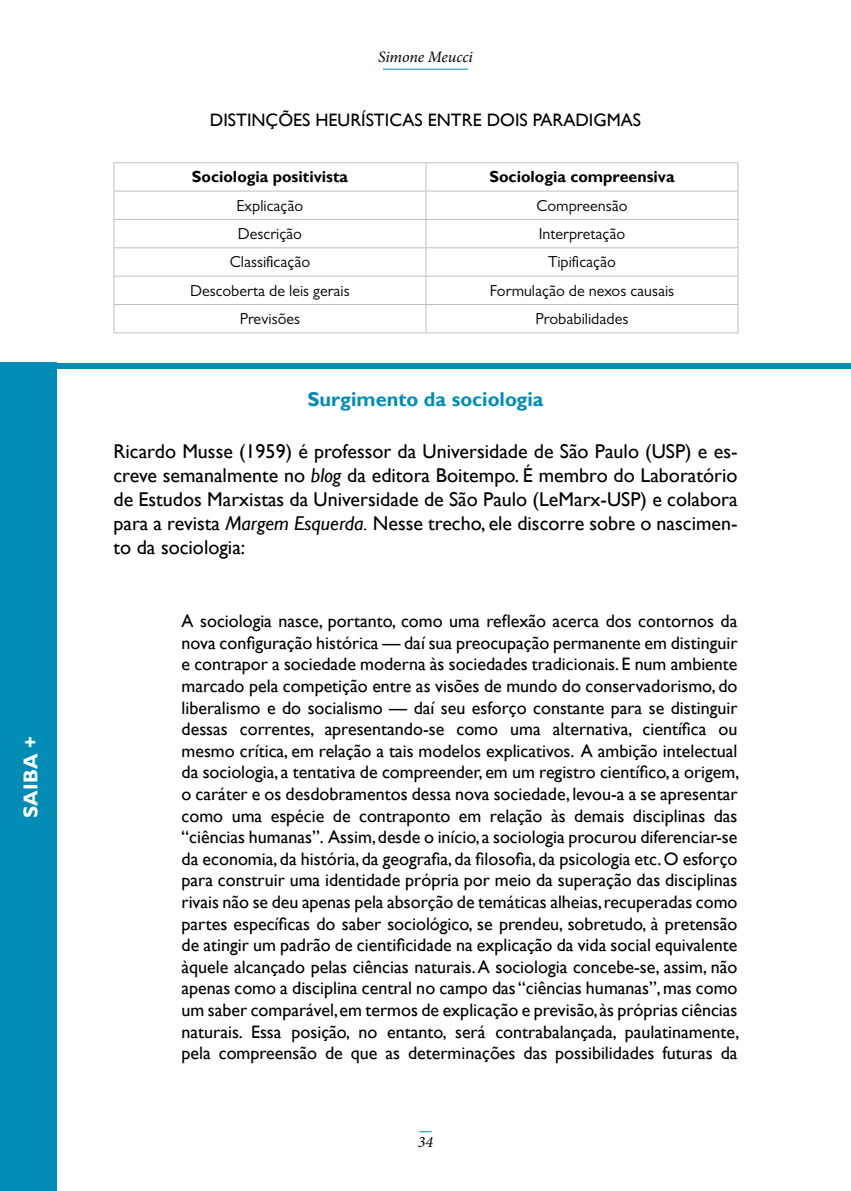
<style>
.page{position:relative;width:851px;height:1191px;background:#fff}
.page>*{position:absolute;margin:0;border:0;box-sizing:border-box;transform-origin:0 0}
.t1{font:20px/24px "Gill Sans";color:#000;text-align:justify}
.t2{font:700 20px "Gill Sans";color:#018cb6}
.t3{font:700 20px "Gill Sans";color:#fff}
.t4{font:18px/21.6px "Gill Sans";color:#000;text-align:justify}
.t5{font:16px "Gill Sans";color:#000}
.t6{font:700 16px "Gill Sans";color:#000}
.t7{font:italic 16px "Minion Pro";letter-spacing:-.005em;color:#000}
.s1{font-style:italic}
</style>
<div class="page">
<svg style="left:419px;top:1131px;width:12px;height:1px"></svg>
<hr style="left:383px;top:69px;width:85px;height:1px;background:#018cb6">
<hr style="left:113px;top:162px;width:313px;height:1px;background:#bfbfbf">
<hr style="left:426px;top:162px;width:312px;height:1px;background:#bfbfbf">
<hr style="left:113px;top:191px;width:313px;height:1px;background:#bfbfbf">
<hr style="left:426px;top:191px;width:312px;height:1px;background:#bfbfbf">
<hr style="left:113px;top:219px;width:313px;height:1px;background:#bfbfbf">
<hr style="left:426px;top:219px;width:312px;height:1px;background:#bfbfbf">
<hr style="left:113px;top:247px;width:313px;height:1px;background:#bfbfbf">
<hr style="left:426px;top:247px;width:312px;height:1px;background:#bfbfbf">
<hr style="left:113px;top:276px;width:313px;height:1px;background:#bfbfbf">
<hr style="left:426px;top:276px;width:312px;height:1px;background:#bfbfbf">
<hr style="left:113px;top:304px;width:313px;height:1px;background:#bfbfbf">
<svg style="left:113px;top:163px;width:1px;height:169px"></svg>
<hr style="left:426px;top:304px;width:312px;height:1px;background:#bfbfbf">
<svg style="left:425px;top:163px;width:1px;height:169px"></svg>
<svg style="left:737px;top:163px;width:1px;height:169px"></svg>
<hr style="left:113px;top:332px;width:313px;height:1px;background:#bfbfbf">
<hr style="left:426px;top:332px;width:312px;height:1px;background:#bfbfbf">
<div style="left:0;top:363px;width:57px;height:828px;background:#018cb6"></div>
<div style="left:55px;top:363px;width:795px;height:6px;background:#018cb6"></div>
<p class="t3" style="left:19px;top:817px;width:83px;rotate:-90deg">SAIBA +</p>
<p class="t7" style="left:378px;top:46px;width:96px">Simone Meucci</p>
<p class="t4" style="left:210px;top:109px;width:432px">DISTINÇÕES HEURÍSTICAS ENTRE DOIS PARADIGMAS</p>
<p class="t6" style="left:192px;top:167px;width:157px">Sociologia positivista</p>
<p class="t6" style="left:489px;top:167px;width:186px">Sociologia compreensiva</p>
<p class="t5" style="left:236px;top:196px;width:68px">Explicação</p>
<p class="t5" style="left:536px;top:196px;width:93px">Compreensão</p>
<p class="t5" style="left:238px;top:224px;width:66px">Descrição</p>
<p class="t5" style="left:538px;top:224px;width:88px">Interpretação</p>
<p class="t5" style="left:230px;top:253px;width:82px">Classificação</p>
<p class="t5" style="left:548px;top:253px;width:69px">Tipificação</p>
<p class="t5" style="left:190px;top:281px;width:161px">Descoberta de leis gerais</p>
<p class="t5" style="left:489px;top:281px;width:186px">Formulação de nexos causais</p>
<p class="t5" style="left:240px;top:309px;width:62px">Previsões</p>
<p class="t5" style="left:535px;top:309px;width:94px">Probabilidades</p>
<p class="t2" style="left:307px;top:387px;width:237px">Surgimento da sociologia</p>
<p class="t1" style="left:113px;top:440px;width:625px">Ricardo Musse (1959) é professor da Universidade de São Paulo (USP) e es&shy;creve semanalmente no <span class="s1">blog</span> da editora Boitempo. É membro do Laboratório de Estudos Marxistas da Universidade de São Paulo (LeMarx-USP) e colabora para a revista <span class="s1">Margem Esquerda.</span> Nesse trecho, ele discorre sobre o nascimen&shy;to da sociologia:</p>
<p class="t4" style="left:181px;top:610px;width:559px">A sociologia nasce, portanto, como uma reflexão acerca dos contornos da nova configuração histórica — daí sua preocupação permanente em distinguir e contrapor a sociedade moderna às sociedades tradicionais. E num ambiente marcado pela competição entre as visões de mundo do conservadorismo, do liberalismo e do socialismo — daí seu esforço constante para se distinguir dessas correntes, apresentando-se como uma alternativa, científica ou mesmo crítica, em relação a tais modelos explicativos. A ambição intelectual da sociologia, a tentativa de compreender, em um registro científico, a origem, o caráter e os desdobramentos dessa nova sociedade, levou-a a se apresentar como uma espécie de contraponto em relação às demais disciplinas das “ciências humanas”. Assim, desde o início, a sociologia procurou diferenciar-se da economia, da história, da geografia, da filosofia, da psicologia etc. O esforço para construir uma identidade própria por meio da superação das disciplinas rivais não se deu apenas pela absorção de temáticas alheias, recuperadas como partes específicas do saber sociológico, se prendeu, sobretudo, à pretensão de atingir um padrão de cientificidade na explicação da vida social equivalente àquele alcançado pelas ciências naturais. A sociologia concebe-se, assim, não apenas como a disciplina central no campo das “ciências humanas”, mas como um saber comparável, em termos de explicação e previsão, às próprias ciências naturais. Essa posição, no entanto, será contrabalançada, paulatinamente, pela compreensão de que as determinações das possibilidades futuras da</p>
<p class="t7" style="left:418px;top:1131px;width:17px">34</p>
</div>
